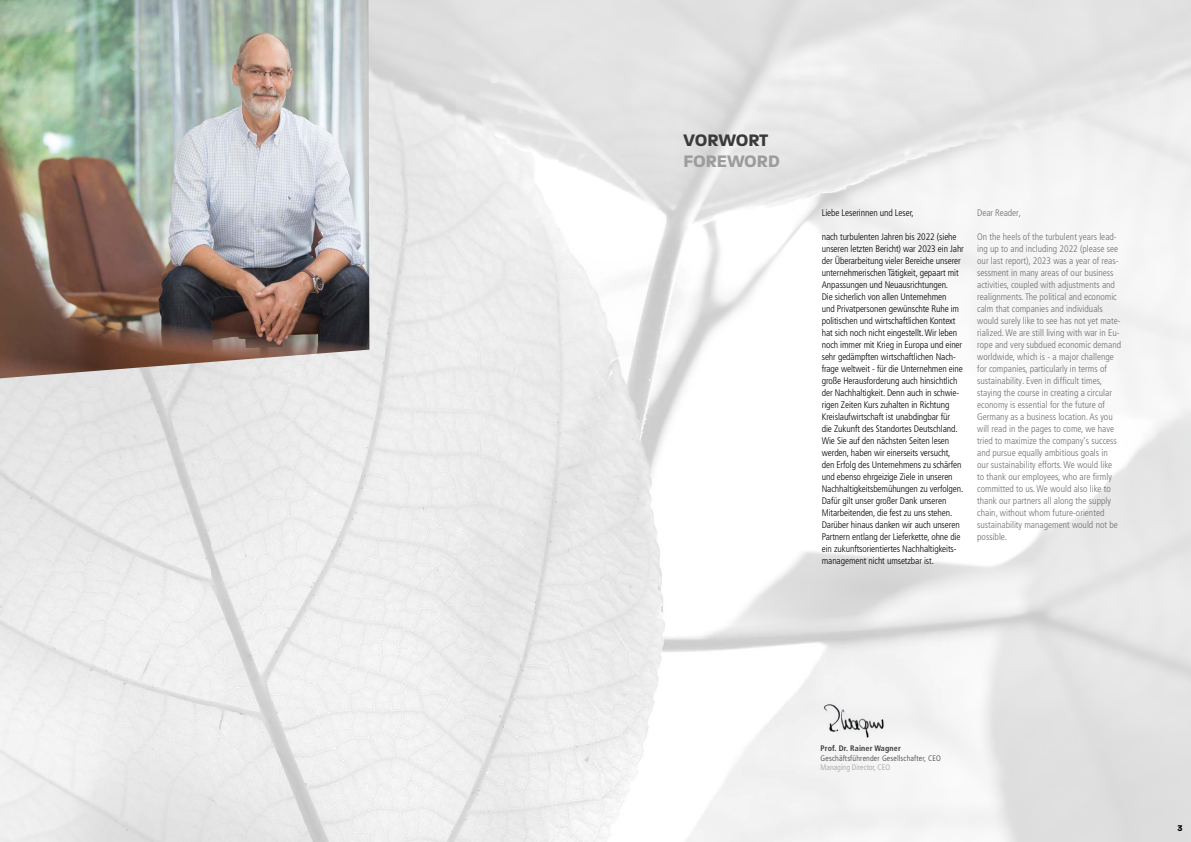
<style>
.page{position:relative;width:1191px;height:842px;background:#fff}
.page>*{position:absolute;margin:0;border:0;box-sizing:border-box;transform-origin:0 0}
.t1{font:700 18px "Paralucent";color:#9c9c9d}
.t2{font:700 18px "Paralucent";letter-spacing:-.005em;color:#3a3a39}
.t3{font:300 condensed 9.5px/12px "Frutiger LT Pro";letter-spacing:-.01em;color:#000}
.t4{font:300 condensed 9.5px/12px "Frutiger LT Pro";color:#6e6e6e}
.t5{font:700 9px "Paralucent";color:#000}
.t6{font:300 condensed 8px "Frutiger LT Pro";letter-spacing:.02em;color:#3a3a39}
.t7{font:700 condensed 8px "Frutiger LT Pro";letter-spacing:.02em;color:#3a3a39}
.t8{font:300 condensed 8px "Frutiger LT Pro";color:#9c9c9d}
</style>
<div class="page">
<img style="left:210px;top:0;width:981px;height:631px">
<img style="left:0;top:378px;width:210px;height:464px">
<img style="left:210px;top:631px;width:736px;height:70px">
<img style="left:210px;top:701px;width:630px;height:141px">
<img style="left:0;top:0;width:369px;height:378px">
<img style="left:821px;top:701px;width:64px;height:38px">
<h1 class="t2" style="left:683px;top:129px;width:87px">VORWORT</h1>
<h1 class="t1" style="left:683px;top:151px;width:98px">FOREWORD</h1>
<p class="t3" style="left:821px;top:207px;width:93px">Liebe Leserinnen und Leser,</p>
<p class="t3" style="left:821px;top:231px;width:144px">nach turbulenten Jahren bis 2022 (siehe unseren letzten Bericht) war 2023 ein Jahr der Überarbeitung vieler Bereiche unserer unternehmerischen Tätigkeit, gepaart mit Anpassungen und Neuausrichtungen.<br>Die sicherlich von allen Unternehmen<br>und Privatpersonen gewünschte Ruhe im politischen und wirtschaftlichen Kontext hat sich noch nicht eingestellt. Wir leben noch immer mit Krieg in Europa und einer sehr gedämpften wirtschaftlichen Nach&shy;frage weltweit - für die Unternehmen eine große Herausforderung auch hinsichtlich der Nachhaltigkeit. Denn auch in schwie&shy;rigen Zeiten Kurs zuhalten in Richtung Kreislaufwirtschaft ist unabdingbar für<br>die Zukunft des Standortes Deutschland.<br>Wie Sie auf den nächsten Seiten lesen werden, haben wir einerseits versucht, den Erfolg des Unternehmens zu schärfen und ebenso ehrgeizige Ziele in unseren Nachhaltigkeitsbemühungen zu verfolgen.<br>Dafür gilt unser großer Dank unseren Mitarbeitenden, die fest zu uns stehen.<br>Darüber hinaus danken wir auch unseren Partnern entlang der Lieferkette, ohne die ein zukunftsorientiertes Nachhaltigkeits&shy;management nicht umsetzbar ist.</p>
<p class="t4" style="left:977px;top:207px;width:45px">Dear Reader,</p>
<p class="t4" style="left:977px;top:231px;width:145px">On the heels of the turbulent years lead&shy;ing up to and including 2022 (please see our last report), 2023 was a year of reas&shy;sessment in many areas of our business activities, coupled with adjustments and realignments. The political and economic calm that companies and individuals would surely like to see has not yet mate&shy;rialized. We are still living with war in Eu&shy;rope and very subdued economic demand worldwide, which is - a major challenge for companies, particularly in terms of sustainability. Even in difficult times, staying the course in creating a circular economy is essential for the future of Germany as a business location. As you will read in the pages to come, we have tried to maximize the company's success and pursue equally ambitious goals in our sustainability efforts. We would like to thank our employees, who are firmly committed to us. We would also like to thank our partners all along the supply chain, without whom future-oriented sustainability management would not be possible.</p>
<p class="t7" style="left:820px;top:744px;width:82px">Prof. Dr. Rainer Wagner</p>
<p class="t6" style="left:820px;top:753px;width:122px">Geschäftsführender Gesellschafter, CEO</p>
<p class="t8" style="left:820px;top:763px;width:71px">Managing Director, CEO</p>
<p class="t5" style="left:1177px;top:822px;width:7px">3</p>
</div>
